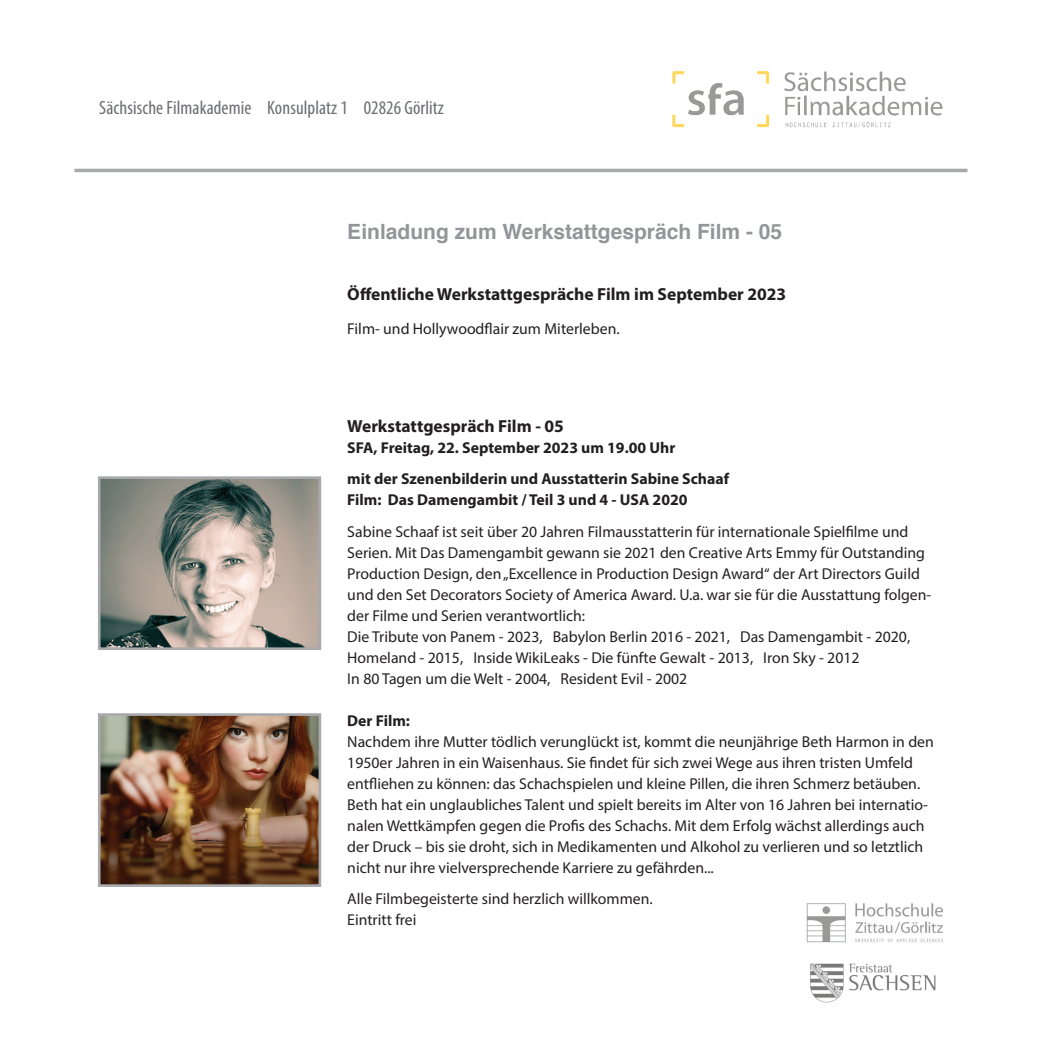
<style>
.page{position:relative;width:1042px;height:1042px;background:#fff}
.page>*{position:absolute;margin:0;border:0;box-sizing:border-box;transform-origin:0 0}
.t1{font:700 21px "Helvetica";color:#939598}
.t2{font:condensed 19.25px "Myriad Pro";letter-spacing:.005em;color:#6c6d70}
.t3{font:700 17.5px "Myriad Pro";color:#231f20}
.t4{font:15.75px/21px "Myriad Pro";color:#231f20}
.t5{font:700 15.75px/31.5px "Myriad Pro";color:#231f20}
</style>
<div class="page">
<img style="left:672px;top:71px;width:271px;height:57px">
<hr style="left:74px;top:169px;width:893px;height:3px;background:#a8a9ad">
<img style="left:102px;top:717px;width:215px;height:166px">
<div style="left:98px;top:713px;width:223px;height:174px;border:3px solid #a8a9ad"></div>
<img style="left:102px;top:480px;width:215px;height:166px">
<div style="left:98px;top:476px;width:223px;height:174px;border:3px solid #a8a9ad"></div>
<img style="left:806px;top:903px;width:138px;height:40px">
<img style="left:810px;top:963px;width:126px;height:40px">
<p class="t2" style="left:99px;top:96px;width:346px">Sächsische Filmakademie Konsulplatz 1 02826 Görlitz</p>
<h1 class="t1" style="left:347px;top:215px;width:436px">Einladung zum Werkstattgespräch Film - 05</h1>
<p class="t3" style="left:347px;top:283px;width:440px">Öffentliche Werkstattgespräche Film im September 2023</p>
<p class="t4" style="left:347px;top:317px;width:274px">Film- und Hollywoodflair zum Miterleben.</p>
<p class="t3" style="left:347px;top:414px;width:218px">Werkstattgespräch Film - 05</p>
<p class="t5" style="left:347px;top:431px;width:383px">SFA, Freitag, 22. September 2023 um 19.00 Uhr<br>mit der Szenenbilderin und Ausstatterin Sabine Schaaf</p>
<p class="t5" style="left:347px;top:483px;width:342px">Film: Das Damengambit / Teil 3 und 4 - USA 2020</p>
<p class="t4" style="left:347px;top:520px;width:585px">Sabine Schaaf ist seit über 20 Jahren Filmausstatterin für internationale Spielfilme und Serien. Mit Das Damengambit gewann sie 2021 den Creative Arts Emmy für Outstanding Production Design, den „Excellence in Production Design Award“ der Art Directors Guild und den Set Decorators Society of America Award. U.a. war sie für die Ausstattung folgen&shy;der Filme und Serien verantwortlich:<br>Die Tribute von Panem - 2023, Babylon Berlin 2016 - 2021, Das Damengambit - 2020, Homeland - 2015, Inside WikiLeaks - Die fünfte Gewalt - 2013, Iron Sky - 2012<br>In 80 Tagen um die Welt - 2004, Resident Evil - 2002</p>
<p class="t5" style="left:347px;top:704px;width:64px">Der Film:</p>
<p class="t4" style="left:347px;top:730px;width:588px">Nachdem ihre Mutter tödlich verunglückt ist, kommt die neunjährige Beth Harmon in den 1950er Jahren in ein Waisenhaus. Sie findet für sich zwei Wege aus ihren tristen Umfeld entfliehen zu können: das Schachspielen und kleine Pillen, die ihren Schmerz betäuben.<br>Beth hat ein unglaubliches Talent und spielt bereits im Alter von 16 Jahren bei internatio&shy;nalen Wettkämpfen gegen die Profis des Schachs. Mit dem Erfolg wächst allerdings auch der Druck – bis sie droht, sich in Medikamenten und Alkohol zu verlieren und so letztlich nicht nur ihre vielversprechende Karriere zu gefährden...</p>
<p class="t4" style="left:347px;top:888px;width:307px">Alle Filmbegeisterte sind herzlich willkommen.<br>Eintritt frei</p>
</div>
